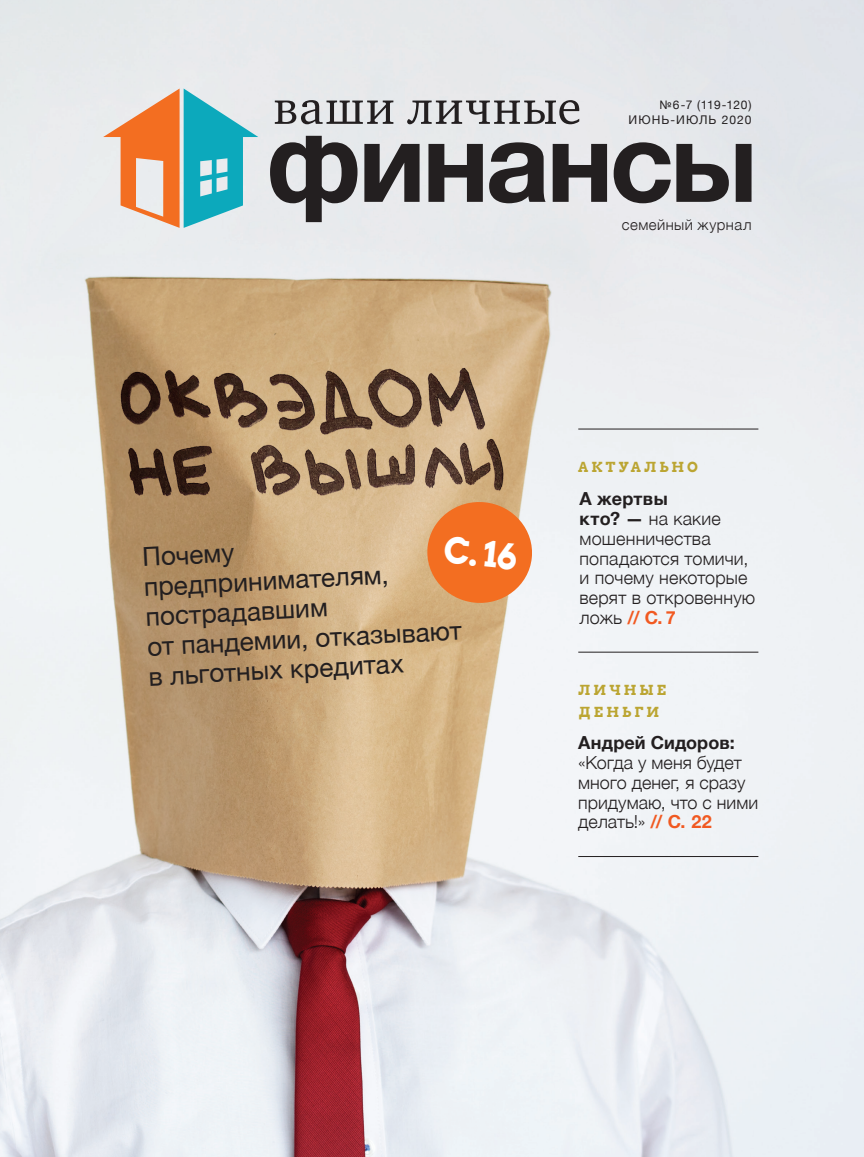
<style>
.page{position:relative;width:864px;height:1157px;background:#fff}
.page>*{position:absolute;margin:0;border:0;box-sizing:border-box;transform-origin:0 0}
.t1{font:700 35.55px "Arvo";color:#fff}
.TITUL-2_news_Helveti{font:26.1px/29.8px "Helvetica Neue";color:#231f20}
.t2{font:300 18px/19.8px "Helvetica Neue";letter-spacing:.005em;color:#231f20}
.t3{font:300 15px "Helvetica Neue";letter-spacing:.03em;color:#231f20}
.t4{font:700 13.8px/21.6px "Arvo";letter-spacing:.21em;color:#bba532}
.t5{font:12px "Helvetica Neue";letter-spacing:.08em;color:#231f20}
.s1{font-weight:700}
.s2{font-weight:700;color:#f15921}
</style>
<div class="page">
<img style="left:0;top:0;width:863px;height:1157px">
<svg style="left:270px;top:136px;width:481px;height:86px;fill:#e5e8eb"></svg>
<svg style="left:103px;top:88px;width:155px;height:140px"></svg>
<svg style="left:275px;top:100px;width:304px;height:24px"></svg>
<hr style="left:578px;top:429px;width:180px;height:1px;background:#231f20">
<hr style="left:578px;top:652px;width:180px;height:1px;background:#231f20">
<hr style="left:578px;top:856px;width:180px;height:1px;background:#231f20">
<svg style="left:424px;top:499px;width:110px;height:106px"></svg>
<p class="t5" style="left:659px;top:96px;width:93px">№6-7 (119-120)</p>
<p class="t5" style="left:628px;top:111px;width:124px">ИЮНЬ-ИЮЛЬ 2020</p>
<p class="t3" style="left:621px;top:213px;width:131px">семейный журнал</p>
<p class="t1" style="left:446px;top:527px;width:75px;rotate:6deg">С. 16</p>
<p class="TITUL-2_news_Helveti" style="left:142px;top:544px;width:316px;rotate:-3deg">Почему предпринимателям, пострадавшим<br>от пандемии, отказывают в льготных кредитах</p>
<p class="t4" style="left:578px;top:456px;width:121px">актуально</p>
<p class="t2" style="left:579px;top:487px;width:177px"><span class="s1">А жертвы<br>кто? —</span> на какие мошенничества попадаются томичи, и почему некоторые верят в откровенную ложь <span class="s2">// С. 7</span></p>
<p class="t4" style="left:578px;top:679px;width:89px">личные деньги</p>
<p class="t2" style="left:578px;top:731px;width:181px"><span class="s1">Андрей Сидоров: </span>«Когда у меня будет много денег, я сразу придумаю, что с ними делать!» <span class="s2">// С. 22</span></p>
</div>
